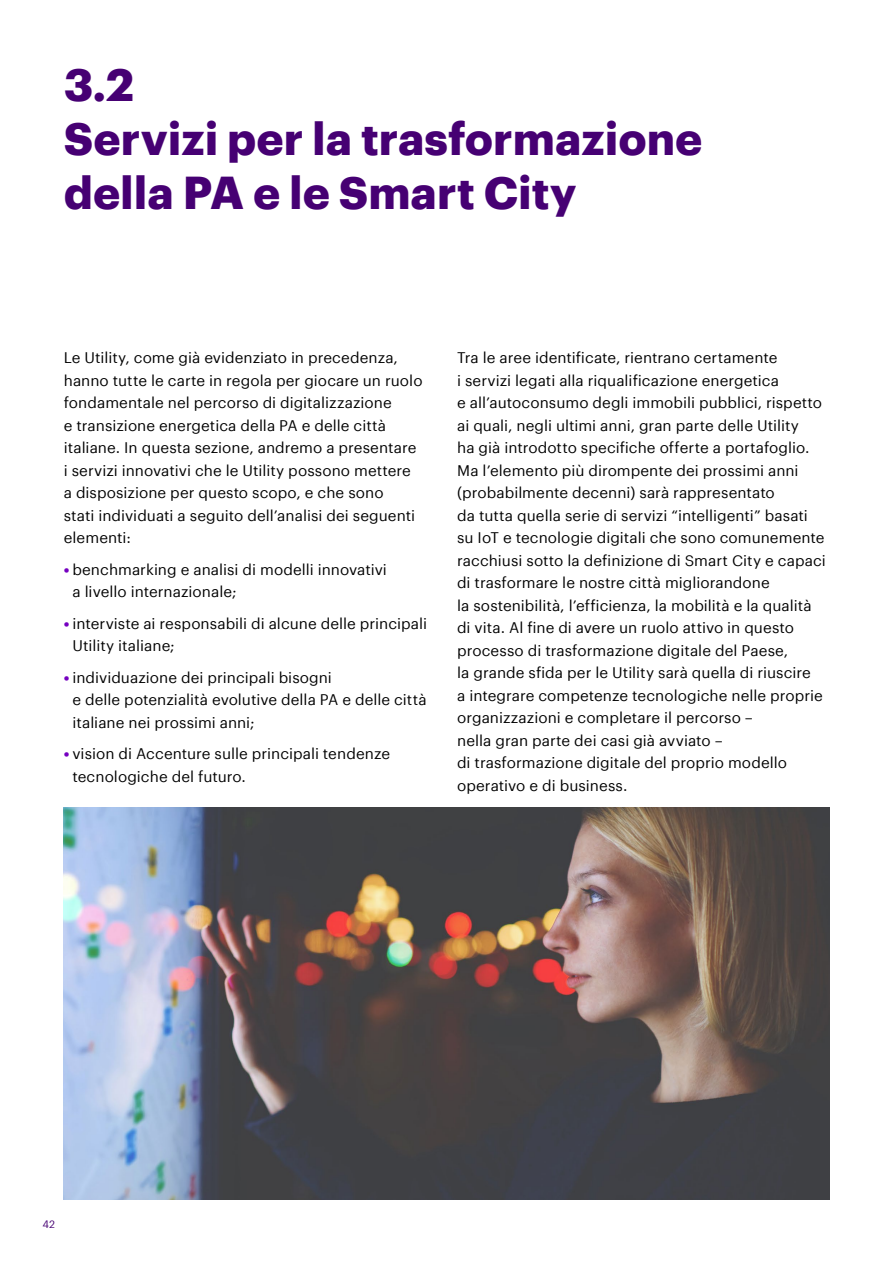
<style>
.page{position:relative;width:893px;height:1263px;background:#fff}
.page>*{position:absolute;margin:0;border:0;box-sizing:border-box;transform-origin:0 0}
.t1{font:700 45px/54px "Graphik";color:#460073}
.t2{font:15px/22.5px "Graphik";letter-spacing:.005em;color:#000}
.t3{font:10.5px "Graphik";color:#460073}
.s1{font-weight:700;color:#7500c0}
</style>
<div class="page">
<img style="left:64px;top:808px;width:765px;height:391px">
<p class="t1" style="left:64px;top:54px;width:72px">3.2</p>
<p class="t1" style="left:64px;top:108px;width:640px">Servizi per la trasformazione della PA e le Smart City</p>
<p class="t2" style="left:64px;top:345px;width:360px">Le Utility, come già evidenziato in precedenza, hanno tutte le carte in regola per giocare un ruolo fondamentale nel percorso di digitalizzazione<br>e transizione energetica della PA e delle città italiane. In questa sezione, andremo a presentare i servizi innovativi che le Utility possono mettere a disposizione per questo scopo, e che sono<br>stati individuati a seguito dell’analisi dei seguenti elementi:</p>
<p class="t2" style="left:72px;top:557px;width:316px;text-indent:-9px"><span class="s1">•</span> benchmarking e analisi di modelli innovativi a livello internazionale;</p>
<p class="t2" style="left:72px;top:611px;width:356px;text-indent:-9px"><span class="s1">•</span> interviste ai responsabili di alcune delle principali<br>Utility italiane;</p>
<p class="t2" style="left:72px;top:665px;width:356px;text-indent:-9px"><span class="s1">•</span> individuazione dei principali bisogni<br>e delle potenzialità evolutive della PA e delle città italiane nei prossimi anni;</p>
<p class="t2" style="left:72px;top:741px;width:319px;text-indent:-9px"><span class="s1">•</span> vision di Accenture sulle principali tendenze tecnologiche del futuro.</p>
<p class="t2" style="left:457px;top:345px;width:370px">Tra le aree identificate, rientrano certamente<br>i servizi legati alla riqualificazione energetica<br>e all’autoconsumo degli immobili pubblici, rispetto ai quali, negli ultimi anni, gran parte delle Utility<br>ha già introdotto specifiche offerte a portafoglio.<br>Ma l’elemento più dirompente dei prossimi anni (probabilmente decenni) sarà rappresentato<br>da tutta quella serie di servizi “intelligenti” basati su IoT e tecnologie digitali che sono comunemente racchiusi sotto la definizione di Smart City e capaci di trasformare le nostre città migliorandone<br>la sostenibilità, l’efficienza, la mobilità e la qualità di vita. Al fine di avere un ruolo attivo in questo processo di trasformazione digitale del Paese,<br>la grande sfida per le Utility sarà quella di riuscire<br>a integrare competenze tecnologiche nelle proprie organizzazioni e completare il percorso –<br>nella gran parte dei casi già avviato –<br>di trasformazione digitale del proprio modello operativo e di business.</p>
<p class="t3" style="left:43px;top:1217px;width:14px">42</p>
</div>
